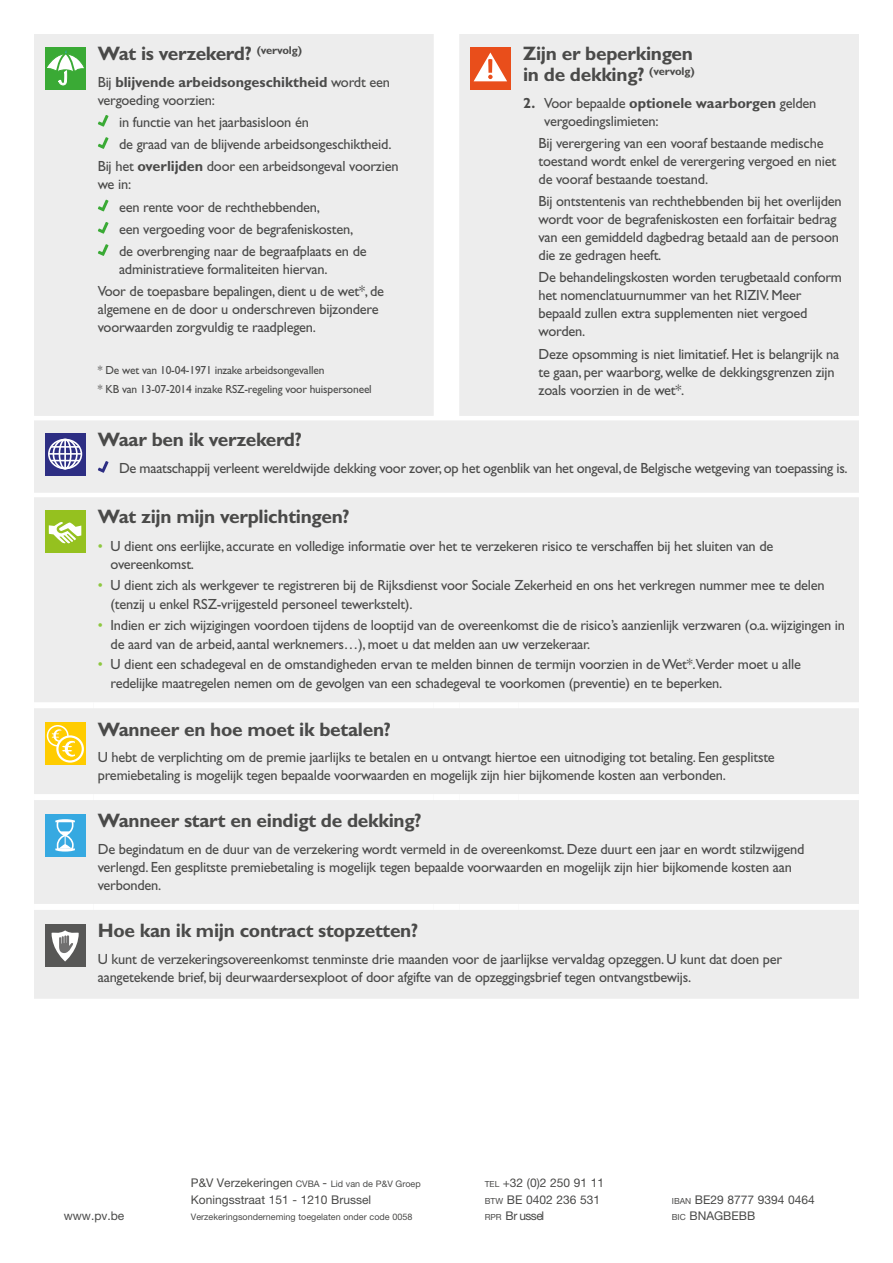
<style>
.page{position:relative;width:893px;height:1263px;background:#fff}
.page>*{position:absolute;margin:0;border:0;box-sizing:border-box;transform-origin:0 0}
.t1{font:700 19.5px/21px "Gill Sans Std";letter-spacing:-.015em;color:#4a4a49}
.t2{font:14.7px/18px "Gill Sans Std";letter-spacing:-.015em;color:#4a4a49}
.t3{font:12px/16.5px "Helvetica Neue LT Std";color:#4a4a49}
.t4{font:11.7px/19.2px "Gill Sans Std";letter-spacing:-.015em;color:#4a4a49}
.t5{font:9px "Helvetica Neue LT Std";color:#4a4a49}
.s1{font-weight:700}
.s2{color:#8dc73f}
.s3{font-size:8.4px}
.s4{font-size:12px}
</style>
<div class="page">
<div style="left:34px;top:34px;width:825px;height:965px;background:#ededed"></div>
<div style="left:94px;top:702px;width:340px;height:6px;background:#fff"></div>
<div style="left:434px;top:702px;width:25px;height:6px;background:#fff"></div>
<div style="left:459px;top:702px;width:60px;height:6px;background:#fff"></div>
<div style="left:519px;top:702px;width:340px;height:6px;background:#fff"></div>
<div style="left:94px;top:794px;width:340px;height:6px;background:#fff"></div>
<div style="left:434px;top:794px;width:25px;height:6px;background:#fff"></div>
<div style="left:459px;top:794px;width:60px;height:6px;background:#fff"></div>
<div style="left:519px;top:794px;width:340px;height:6px;background:#fff"></div>
<div style="left:94px;top:904px;width:340px;height:6px;background:#fff"></div>
<div style="left:434px;top:904px;width:25px;height:6px;background:#fff"></div>
<div style="left:459px;top:904px;width:60px;height:6px;background:#fff"></div>
<div style="left:519px;top:904px;width:340px;height:6px;background:#fff"></div>
<div style="left:34px;top:702px;width:60px;height:6px;background:#fff"></div>
<div style="left:34px;top:794px;width:60px;height:6px;background:#fff"></div>
<div style="left:34px;top:904px;width:60px;height:6px;background:#fff"></div>
<div style="left:45px;top:47px;width:41px;height:42px;background:#3aaa35"></div>
<svg style="left:47px;top:50px;width:37px;height:35px"></svg>
<svg style="left:98px;top:115px;width:11px;height:12px"></svg>
<svg style="left:98px;top:137px;width:11px;height:12px"></svg>
<svg style="left:98px;top:200px;width:11px;height:11px"></svg>
<svg style="left:98px;top:222px;width:11px;height:12px"></svg>
<svg style="left:98px;top:244px;width:11px;height:12px"></svg>
<div style="left:470px;top:47px;width:41px;height:42px;background:#e94e1b"></div>
<svg style="left:474px;top:53px;width:33px;height:28px"></svg>
<svg style="left:45px;top:433px;width:41px;height:43px"></svg>
<div style="left:48px;top:439px;width:34px;height:30px;border:2px solid #fff;border-radius:50%"></div>
<div style="left:53px;top:439px;width:25px;height:30px;border:2px solid #fff;border-radius:50%"></div>
<div style="left:59px;top:439px;width:13px;height:30px;border:2px solid #fff;border-radius:50%"></div>
<hr style="left:64px;top:440px;width:2px;height:29px;background:#fff">
<hr style="left:51px;top:446px;width:29px;height:2px;background:#fff">
<svg style="left:51px;top:460px;width:29px;height:1px"></svg>
<hr style="left:49px;top:453px;width:32px;height:2px;background:#fff">
<svg style="left:98px;top:461px;width:11px;height:12px"></svg>
<div style="left:45px;top:510px;width:41px;height:43px;background:#95c11f"></div>
<svg style="left:49px;top:522px;width:33px;height:22px"></svg>
<svg style="left:45px;top:722px;width:41px;height:43px"></svg>
<div style="left:47px;top:725px;width:22px;height:21px;border:2px solid #fff;border-radius:50%"></div>
<svg style="left:57px;top:736px;width:26px;height:25px"></svg>
<div style="left:56px;top:735px;width:28px;height:28px;border:2px solid #fff;border-radius:50%"></div>
<svg style="left:51px;top:728px;width:25px;height:30px"></svg>
<div style="left:45px;top:814px;width:41px;height:43px;background:#36a9e1"></div>
<svg style="left:55px;top:819px;width:20px;height:33px"></svg>
<div style="left:45px;top:924px;width:41px;height:42px;background:#575756"></div>
<svg style="left:52px;top:930px;width:27px;height:31px"></svg>
<h1 class="t1" style="left:98px;top:43px;width:206px">Wat is verzekerd? <sup>(vervolg)</sup></h1>
<p class="t2" style="left:98px;top:73px;width:294px">Bij <span class="s1">blijvende arbeidsongeschiktheid</span> wordt een vergoeding voorzien:</p>
<p class="t2" style="left:119px;top:113px;width:191px">in functie van het jaarbasisloon én</p>
<p class="t2" style="left:119px;top:135px;width:274px">de graad van de blijvende arbeidsongeschiktheid.</p>
<p class="t2" style="left:98px;top:157px;width:302px">Bij het <span class="s1">overlijden</span> door een arbeidsongeval voorzien</p>
<p class="t2" style="left:119px;top:173px;width:249px;line-height:22.2px;text-indent:-21px">we in:<br>een rente voor de rechthebbenden,<br>een vergoeding voor de begrafeniskosten, de overbrenging naar de begraafplaats en de</p>
<p class="t2" style="left:98px;top:258px;width:288px;line-height:22.2px;text-indent:21px">administratieve formaliteiten hiervan.<br>Voor de toepasbare bepalingen, dient u de wet*, de</p>
<p class="t2" style="left:98px;top:300px;width:282px">algemene en de door u onderschreven bijzondere voorwaarden zorgvuldig te raadplegen.</p>
<p class="t4" style="left:98px;top:360px;width:276px">* De wet van 10-04-1971 inzake arbeidsongevallen<br>* KB van 13-07-2014 inzake RSZ-regeling voor huispersoneel</p>
<h1 class="t1" style="left:523px;top:43px;width:173px">Zijn er beperkingen in de dekking? <sup>(vervolg)</sup></h1>
<p class="t2" style="left:544px;top:94px;width:274px;text-indent:-21px"><span class="s1">2.</span> Voor bepaalde <span class="s1">optionele waarborgen</span> gelden vergoedingslimieten:</p>
<p class="t2" style="left:538px;top:134px;width:299px">Bij verergering van een vooraf bestaande medische toestand wordt enkel de verergering vergoed en niet de vooraf bestaande toestand.</p>
<p class="t2" style="left:538px;top:192px;width:305px">Bij ontstentenis van rechthebbenden bij het overlijden wordt voor de begrafeniskosten een forfaitair bedrag van een gemiddeld dagbedrag betaald aan de persoon die ze gedragen heeft.</p>
<p class="t2" style="left:538px;top:268px;width:305px">De behandelingskosten worden terugbetaald conform het nomenclatuurnummer van het RIZIV. Meer bepaald zullen extra supplementen niet vergoed worden.</p>
<p class="t2" style="left:538px;top:345px;width:302px">Deze opsomming is niet limitatief. Het is belangrijk na te gaan, per waarborg, welke de dekkingsgrenzen zijn zoals voorzien in de wet*.</p>
<h1 class="t1" style="left:98px;top:429px;width:206px">Waar ben ik verzekerd?</h1>
<p class="t2" style="left:119px;top:459px;width:730px">De maatschappij verleent wereldwijde dekking voor zover, op het ogenblik van het ongeval, de Belgische wetgeving van toepassing is.</p>
<h1 class="t1" style="left:98px;top:506px;width:253px">Wat zijn mijn verplichtingen?</h1>
<p class="t2" style="left:111px;top:536px;width:664px;line-height:18.8px;text-indent:-13px"><span class="s2">•</span> U dient ons eerlijke, accurate en volledige informatie over het te verzekeren risico te verschaffen bij het sluiten van de overeenkomst.</p>
<p class="t2" style="left:111px;top:576px;width:716px;line-height:18.8px;text-indent:-13px"><span class="s2">•</span> U dient zich als werkgever te registreren bij de Rijksdienst voor Sociale Zekerheid en ons het verkregen nummer mee te delen (tenzij u enkel RSZ-vrijgesteld personeel tewerkstelt).</p>
<p class="t2" style="left:111px;top:616px;width:736px;line-height:18.8px;text-indent:-13px"><span class="s2">•</span> Indien er zich wijzigingen voordoen tijdens de looptijd van de overeenkomst die de risico’s aanzienlijk verzwaren (o.a. wijzigingen in de aard van de arbeid, aantal werknemers…), moet u dat melden aan uw verzekeraar.</p>
<p class="t2" style="left:111px;top:655px;width:692px;line-height:18.8px;text-indent:-13px"><span class="s2">•</span> U dient een schadegeval en de omstandigheden ervan te melden binnen de termijn voorzien in de Wet*.Verder moet u alle redelijke maatregelen nemen om de gevolgen van een schadegeval te voorkomen (preventie) en te beperken.</p>
<h1 class="t1" style="left:98px;top:718px;width:295px">Wanneer en hoe moet ik betalen?</h1>
<p class="t2" style="left:98px;top:748px;width:678px">U hebt de verplichting om de premie jaarlijks te betalen en u ontvangt hiertoe een uitnodiging tot betaling. Een gesplitste premiebetaling is mogelijk tegen bepaalde voorwaarden en mogelijk zijn hier bijkomende kosten aan verbonden.</p>
<h1 class="t1" style="left:98px;top:810px;width:325px">Wanneer start en eindigt de dekking?</h1>
<p class="t2" style="left:98px;top:840px;width:708px">De begindatum en de duur van de verzekering wordt vermeld in de overeenkomst. Deze duurt een jaar en wordt stilzwijgend verlengd. Een gesplitste premiebetaling is mogelijk tegen bepaalde voorwaarden en mogelijk zijn hier bijkomende kosten aan verbonden.</p>
<h1 class="t1" style="left:98px;top:920px;width:322px">Hoe kan ik mijn contract stopzetten?</h1>
<p class="t2" style="left:98px;top:950px;width:686px">U kunt de verzekeringsovereenkomst tenminste drie maanden voor de jaarlijkse vervaldag opzeggen. U kunt dat doen per aangetekende brief, bij deurwaardersexploot of door afgifte van de opzeggingsbrief tegen ontvangstbewijs.</p>
<p class="t3" style="left:485px;top:1175px;width:121px"><span class="s3">TEL</span> +32 (0)2 250 91 11<br><span class="s3">BTW</span> BE 0402 236 531</p>
<p class="t5" style="left:191px;top:1179px;width:231px"><span class="s4">P&amp;V Verzekeringen</span> CVBA <span class="s4">-</span> Lid van de P&amp;V Groep</p>
<p class="t3" style="left:191px;top:1191px;width:182px">Koningsstraat 151 - 1210 Brussel</p>
<p class="t5" style="left:191px;top:1212px;width:223px">Verzekeringsonderneming toegelaten onder code 0058</p>
<p class="t3" style="left:64px;top:1208px;width:62px">www.pv.be</p>
<p class="t3" style="left:485px;top:1208px;width:61px"><span class="s3">RPR</span> Br ussel</p>
<p class="t3" style="left:672px;top:1191px;width:145px"><span class="s3">IBAN</span> BE29 8777 9394 0464<br><span class="s3">BIC</span> BNAGBEBB</p>
</div>
